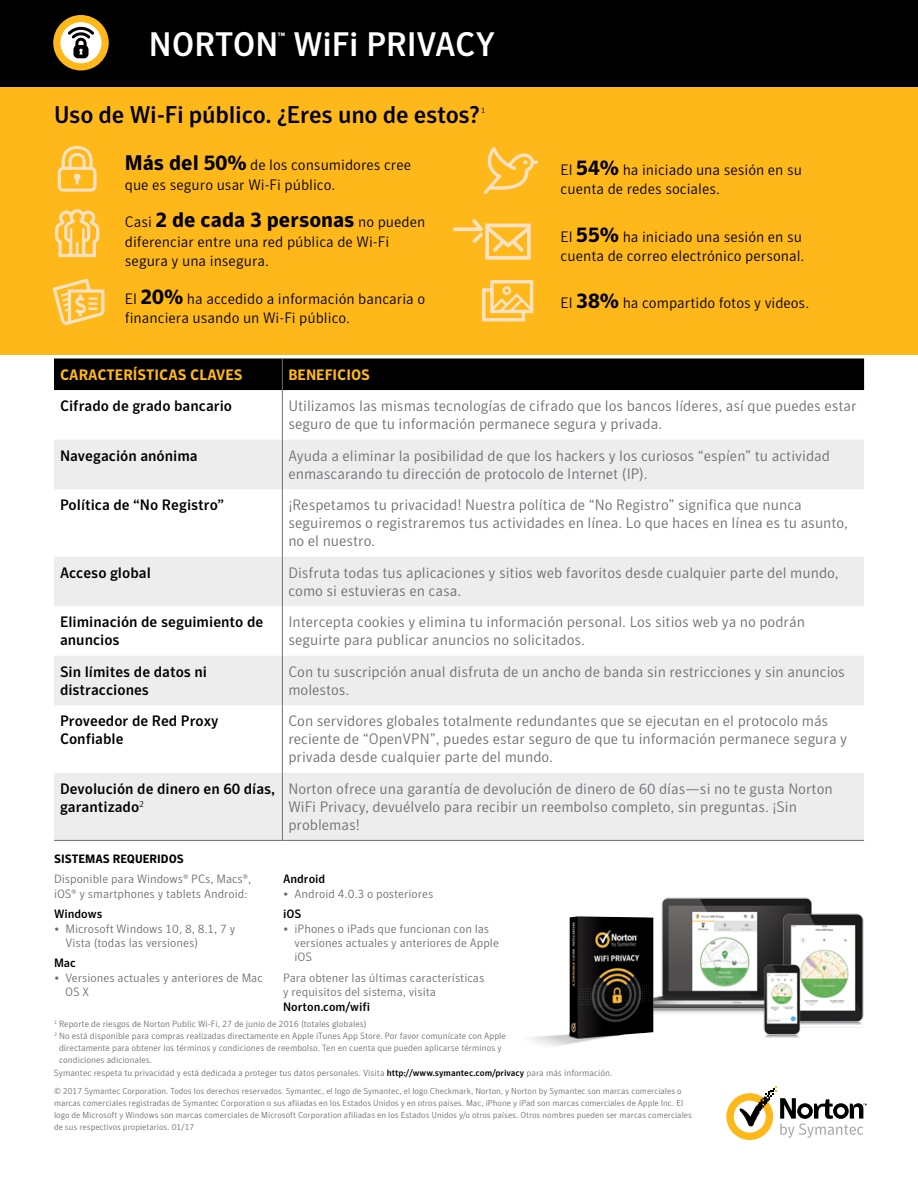
<style>
.page{position:relative;width:918px;height:1188px;background:#fff}
.page>*{position:absolute;margin:0;border:0;box-sizing:border-box;transform-origin:0 0}
.t1{font:500 33.75px "Symantec Sans";letter-spacing:-.005em;color:#fff}
.t2{font:500 24px "Symantec Sans";letter-spacing:-.01em;color:#000}
.t3{font:700 21px "Symantec Sans";color:#000}
.t4{font:300 15px/18px "Symantec Sans";color:#6d6e71}
.t5{font:300 15px/19.5px "Symantec Sans";color:#000}
.t6{font:500 15px/18px "Symantec Sans";color:#000}
.t7{font:700 15px "Symantec Sans";color:#ffb819}
.t8{font:300 12px/14.4px "Symantec Sans";color:#6d6e71}
.t9{font:500 12px "Symantec Sans";color:#000}
.t10{font:700 12px "Symantec Sans";color:#000}
.t11{font:500 12px "Symantec Sans";color:#fff}
.t12{font:300 9px "Symantec Sans";color:#6d6e71}
.t13{font:300 8.7px/12px "Symantec Sans";color:#6d6e71}
.t14{font:300 7.8px "Symantec Sans";color:#000}
.s1{font-weight:700;font-size:21px}
.s2{font-weight:300;font-size:15px}
.s3{font-weight:500;color:#000}
</style>
<div class="page">
<div style="left:0;top:72px;width:918px;height:282px;background:#ffb819"></div>
<div style="left:54px;top:358px;width:810px;height:32px;background:#000"></div>
<svg style="left:54px;top:440px;width:810px;height:400px;fill:#ededee"></svg>
<hr style="left:282px;top:358px;width:1px;height:32px;background:#6d6e71">
<hr style="left:282px;top:390px;width:1px;height:50px;background:#6d6e71">
<hr style="left:282px;top:440px;width:1px;height:49px;background:#6d6e71">
<hr style="left:282px;top:489px;width:1px;height:68px;background:#6d6e71">
<hr style="left:282px;top:557px;width:1px;height:49px;background:#6d6e71">
<hr style="left:282px;top:606px;width:1px;height:50px;background:#6d6e71">
<hr style="left:282px;top:656px;width:1px;height:49px;background:#6d6e71">
<hr style="left:282px;top:705px;width:1px;height:68px;background:#6d6e71">
<hr style="left:282px;top:773px;width:1px;height:67px;background:#6d6e71">
<hr style="left:54px;top:840px;width:228px;height:1px;background:#6d6e71">
<hr style="left:282px;top:840px;width:582px;height:1px;background:#6d6e71">
<div style="left:0;top:0;width:918px;height:87px;background:#000"></div>
<svg style="left:53px;top:15px;width:56px;height:55px"></svg>
<img style="left:653px;top:897px;width:211px;height:141px">
<svg style="left:483px;top:147px;width:55px;height:47px"></svg>
<svg style="left:52px;top:279px;width:52px;height:46px"></svg>
<svg style="left:55px;top:209px;width:44px;height:48px"></svg>
<svg style="left:482px;top:280px;width:51px;height:41px"></svg>
<svg style="left:58px;top:146px;width:38px;height:46px"></svg>
<svg style="left:726px;top:1086px;width:141px;height:54px"></svg>
<img style="left:532px;top:916px;width:121px;height:130px">
<div style="left:485px;top:224px;width:46px;height:36px;border:4px solid #ffe2c3"></div>
<svg style="left:453px;top:219px;width:78px;height:36px"></svg>
<h1 class="t1" style="left:149px;top:24px;width:348px">NORTON WiFi PRIVACY</h1>
<p class="t11" style="left:278px;top:30px;width:9px">™</p>
<h2 class="t2" style="left:54px;top:100px;width:428px">Uso de Wi-Fi público. ¿Eres uno de estos?</h2>
<p class="t14" style="left:481px;top:106px;width:6px">1</p>
<p class="t5" style="left:125px;top:155px;width:288px"><span class="s1">Más del 50%</span> de los consumidores cree que es seguro usar Wi-Fi público.</p>
<h3 class="t3" style="left:125px;top:208px;width:302px"><span class="s2">Casi</span> 2 de cada 3 personas <span class="s2">no pueden</span></h3>
<p class="t5" style="left:125px;top:232px;width:266px">diferenciar entre una red pública de Wi-Fi segura y una insegura.</p>
<p class="t5" style="left:125px;top:289px;width:302px">El <span class="s1">20%</span> ha accedido a información bancaria o financiera usando un Wi-Fi público.</p>
<p class="t5" style="left:561px;top:160px;width:243px">El <span class="s1">54%</span> ha iniciado una sesión en su cuenta de redes sociales.</p>
<p class="t5" style="left:561px;top:227px;width:245px">El <span class="s1">55%</span> ha iniciado una sesión en su cuenta de correo electrónico personal.</p>
<p class="t5" style="left:561px;top:293px;width:250px">El <span class="s1">38%</span> ha compartido fotos y videos.</p>
<p class="t7" style="left:60px;top:365px;width:184px">CARACTERÍSTICAS CLAVES</p>
<p class="t7" style="left:288px;top:365px;width:83px">BENEFICIOS</p>
<p class="t6" style="left:60px;top:397px;width:174px">Cifrado de grado bancario</p>
<p class="t4" style="left:288px;top:397px;width:570px">Utilizamos las mismas tecnologías de cifrado que los bancos líderes, así que puedes estar seguro de que tu información permanece segura y privada.</p>
<p class="t6" style="left:60px;top:446px;width:139px">Navegación anónima</p>
<p class="t4" style="left:288px;top:446px;width:543px">Ayuda a eliminar la posibilidad de que los hackers y los curiosos “espíen” tu actividad enmascarando tu dirección de protocolo de Internet (IP).</p>
<p class="t6" style="left:60px;top:496px;width:166px">Política de “No Registro”</p>
<p class="t4" style="left:288px;top:496px;width:561px">¡Respetamos tu privacidad! Nuestra política de “No Registro” significa que nunca seguiremos o registraremos tus actividades en línea. Lo que haces en línea es tu asunto, no el nuestro.</p>
<p class="t6" style="left:60px;top:563px;width:92px">Acceso global</p>
<p class="t4" style="left:288px;top:563px;width:552px">Disfruta todas tus aplicaciones y sitios web favoritos desde cualquier parte del mundo, como si estuvieras en casa.</p>
<p class="t6" style="left:60px;top:613px;width:205px">Eliminación de seguimiento de anuncios</p>
<p class="t4" style="left:288px;top:613px;width:518px">Intercepta cookies y elimina tu información personal. Los sitios web ya no podrán seguirte para publicar anuncios no solicitados.</p>
<p class="t6" style="left:60px;top:663px;width:148px">Sin límites de datos ni distracciones</p>
<p class="t4" style="left:288px;top:663px;width:558px">Con tu suscripción anual disfruta de un ancho de banda sin restricciones y sin anuncios molestos.</p>
<p class="t6" style="left:60px;top:712px;width:160px">Proveedor de Red Proxy<br>Confiable</p>
<p class="t4" style="left:288px;top:712px;width:560px">Con servidores globales totalmente redundantes que se ejecutan en el protocolo más reciente de “OpenVPN”, puedes estar seguro de que tu información permanece segura y privada desde cualquier parte del mundo.</p>
<p class="t6" style="left:60px;top:780px;width:217px">Devolución de dinero en 60 días, garantizado<sup>2</sup></p>
<p class="t4" style="left:288px;top:780px;width:546px">Norton ofrece una garantía de devolución de dinero de 60 días—si no te gusta Norton<br>WiFi Privacy, devuélvelo para recibir un reembolso completo, sin preguntas. ¡Sin problemas!</p>
<p class="t10" style="left:54px;top:852px;width:131px">SISTEMAS REQUERIDOS</p>
<p class="t8" style="left:54px;top:872px;width:199px">Disponible para Windows® PCs, Macs®, iOS® y smartphones y tablets Android:</p>
<p class="t9" style="left:54px;top:907px;width:50px">Windows</p>
<p class="t8" style="left:65px;top:921px;width:171px;text-indent:-11px">• Microsoft Windows 10, 8, 8.1, 7 y<br>Vista (todas las versiones)</p>
<p class="t9" style="left:54px;top:956px;width:23px">Mac</p>
<p class="t8" style="left:65px;top:970px;width:199px;text-indent:-11px">• Versiones actuales y anteriores de Mac<br>OS X</p>
<p class="t9" style="left:283px;top:872px;width:44px">Android</p>
<p class="t8" style="left:283px;top:886px;width:152px">• Android 4.0.3 o posteriores</p>
<p class="t9" style="left:283px;top:907px;width:20px">iOS</p>
<p class="t8" style="left:295px;top:921px;width:206px;text-indent:-11px">• iPhones o iPads que funcionan con las versiones actuales y anteriores de Apple iOS</p>
<p class="t8" style="left:283px;top:970px;width:203px">Para obtener las últimas características y requisitos del sistema, visita</p>
<p class="t9" style="left:283px;top:999px;width:88px">Norton.com/wifi</p>
<p class="t12" style="left:54px;top:1018px;width:314px"><sup>1</sup> Reporte de riesgos de Norton Public Wi-Fi, 27 de junio de 2016 (totales globales)</p>
<p class="t12" style="left:54px;top:1030px;width:454px"><sup>2</sup> No está disponible para compras realizadas directamente en Apple iTunes App Store. Por favor comunícate con Apple</p>
<p class="t12" style="left:59px;top:1042px;width:444px">directamente para obtener los términos y condiciones de reembolso. Ten en cuenta que pueden aplicarse términos y</p>
<p class="t12" style="left:59px;top:1054px;width:95px">condiciones adicionales.</p>
<p class="t12" style="left:54px;top:1068px;width:560px">Symantec respeta tu privacidad y está dedicada a proteger tus datos personales. Visita <span class="s3">http://www.symantec.com/privacy</span> para más información.</p>
<p class="t13" style="left:54px;top:1085px;width:640px">© 2017 Symantec Corporation. Todos los derechos reservados. Symantec, el logo de Symantec, el logo Checkmark, Norton, y Norton by Symantec son marcas comerciales o marcas comerciales registradas de Symantec Corporation o sus afiiadas en los Estados Unidos y en otros países. Mac, iPhone y iPad son marcas comerciales de Apple Inc. El logo de Microsoft y Windows son marcas comerciales de Microsoft Corporation afiliadas en los Estados Unidos y/o otros países. Otros nombres pueden ser marcas comerciales de sus respectivos propietarios. 01/17</p>
</div>
